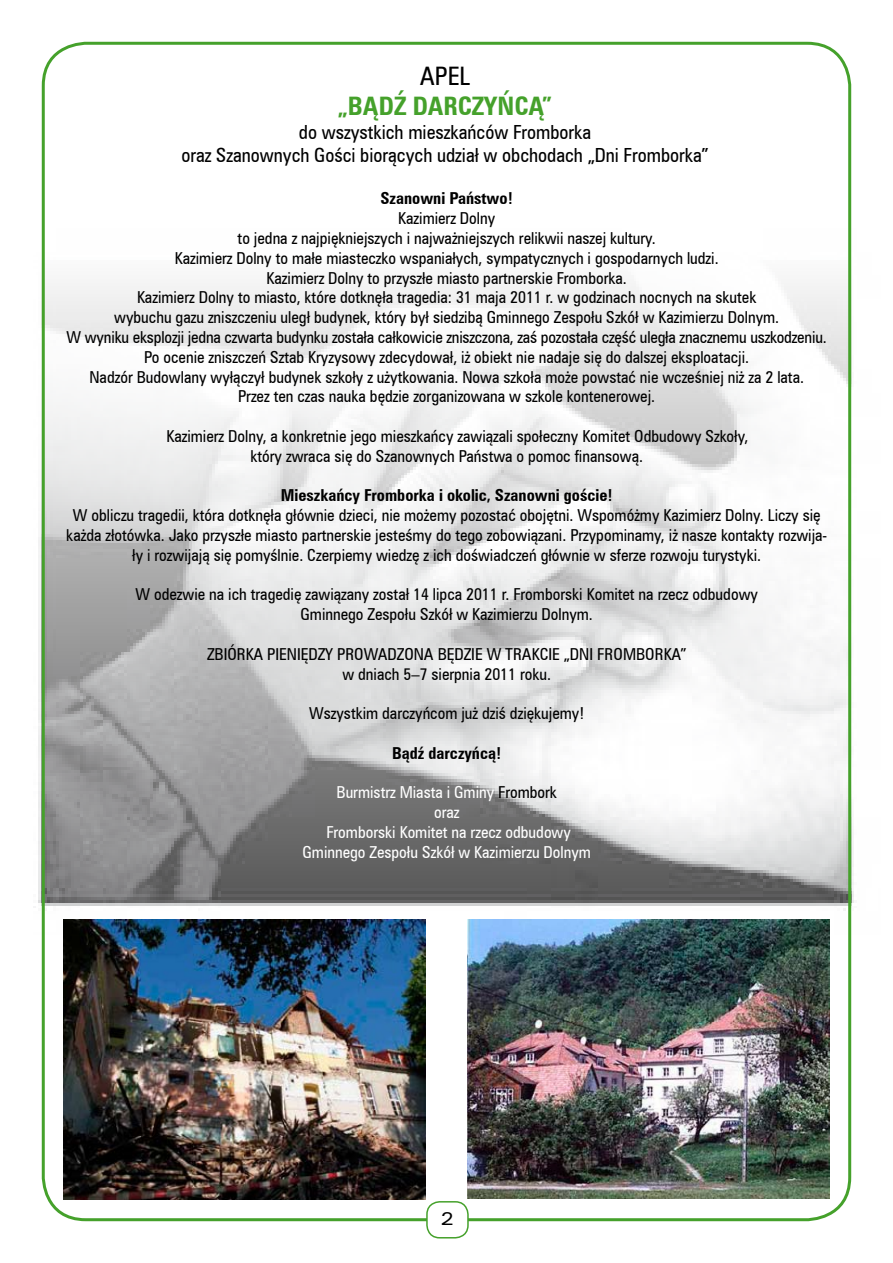
<style>
.page{position:relative;width:893px;height:1263px;background:#fff}
.page>*{position:absolute;margin:0;border:0;box-sizing:border-box;transform-origin:0 0}
.t1{font:700 condensed 25.5px "Zurich L2";color:#45a12b}
.t2{font:condensed 25.5px "Zurich L2";color:#000}
.t3{font:condensed 19.5px/23.4px "Zurich L2";color:#000;text-align:center}
.t4{font:expanded 18px "Zurich L2";color:#000}
.t5{font:condensed 16.5px/19.8px "Zurich L2";color:#000;text-align:center}
.t6{font:condensed 16.5px/19.8px "Zurich L2";color:#fff;text-align:center}
.t7{font:700 condensed 16.5px "Zurich L2";color:#000}
.s1{color:#000}
</style>
<div class="page">
<img style="left:38px;top:229px;width:816px;height:705px">
<div style="left:426px;top:1201px;width:43px;height:37px;border:2px solid #45a12b;border-radius:13px"></div>
<img style="left:64px;top:919px;width:361px;height:280px">
<img style="left:468px;top:919px;width:361px;height:280px">
<h1 class="t2" style="left:420px;top:59px;width:52px">APEL</h1>
<h1 class="t1" style="left:338px;top:89px;width:216px">„BĄDŹ DARCZYŃCĄ”</h1>
<p class="t3" style="left:181px;top:119px;width:529px">do wszystkich mieszkańców Fromborka<br>oraz Szanownych Gości biorących udział w obchodach „Dni Fromborka”</p>
<p class="t7" style="left:380px;top:187px;width:134px">Szanowni Państwo!</p>
<p class="t5" style="left:67px;top:208px;width:762px">Kazimierz Dolny<br>to jedna z najpiękniejszych i najważniejszych relikwii naszej kultury.<br>Kazimierz Dolny to małe miasteczko wspaniałych, sympatycznych i gospodarnych ludzi.<br>Kazimierz Dolny to przyszłe miasto partnerskie Fromborka.<br>Kazimierz Dolny to miasto, które dotknęła tragedia: 31 maja 2011 r. w godzinach nocnych na skutek<br>wybuchu gazu zniszczeniu uległ budynek, który był siedzibą Gminnego Zespołu Szkół w Kazimierzu Dolnym.<br>W wyniku eksplozji jedna czwarta budynku została całkowicie zniszczona, zaś pozostała część uległa znacznemu uszkodzeniu.<br>Po ocenie zniszczeń Sztab Kryzysowy zdecydował, iż obiekt nie nadaje się do dalszej eksploatacji.<br>Nadzór Budowlany wyłączył budynek szkoły z użytkowania. Nowa szkoła może powstać nie wcześniej niż za 2 lata.<br>Przez ten czas nauka będzie zorganizowana w szkole kontenerowej.</p>
<p class="t5" style="left:250px;top:425px;width:499px;text-align:left;text-indent:-84px">Kazimierz Dolny, a konkretnie jego mieszkańcy zawiązali społeczny Komitet Odbudowy Szkoły, który zwraca się do Szanownych Państwa o pomoc finansową.</p>
<p class="t7" style="left:281px;top:484px;width:334px">Mieszkańcy Fromborka i okolic, Szanowni goście!</p>
<p class="t5" style="left:66px;top:505px;width:762px">W obliczu tragedii, która dotknęła głównie dzieci, nie możemy pozostać obojętni. Wspomóżmy Kazimierz Dolny. Liczy się każda złotówka. Jako przyszłe miasto partnerskie jesteśmy do tego zobowiązani. Przypominamy, iż nasze kontakty rozwija&shy;ły i rozwijają się pomyślnie. Czerpiemy wiedzę z ich doświadczeń głównie w sferze rozwoju turystyki.</p>
<p class="t5" style="left:135px;top:584px;width:624px">W odezwie na ich tragedię zawiązany został 14 lipca 2011 r. Fromborski Komitet na rzecz odbudowy<br>Gminnego Zespołu Szkół w Kazimierzu Dolnym.</p>
<p class="t5" style="left:207px;top:643px;width:481px">ZBIÓRKA PIENIĘDZY PROWADZONA BĘDZIE W TRAKCIE „DNI FROMBORKA” w dniach 5–7 sierpnia 2011 roku.</p>
<p class="t5" style="left:309px;top:703px;width:277px">Wszystkim darczyńcom już dziś dziękujemy!</p>
<p class="t7" style="left:392px;top:742px;width:111px">Bądź darczyńcą!</p>
<p class="t6" style="left:303px;top:782px;width:290px">Burmistrz Miasta i Gminy <span class="s1">Frombork<br></span>oraz<br>Fromborski Komitet na rzecz odbudowy<br>Gminnego Zespołu Szkół w Kazimierzu Dolnym</p>
<p class="t4" style="left:441px;top:1207px;width:14px">2</p>
</div>
